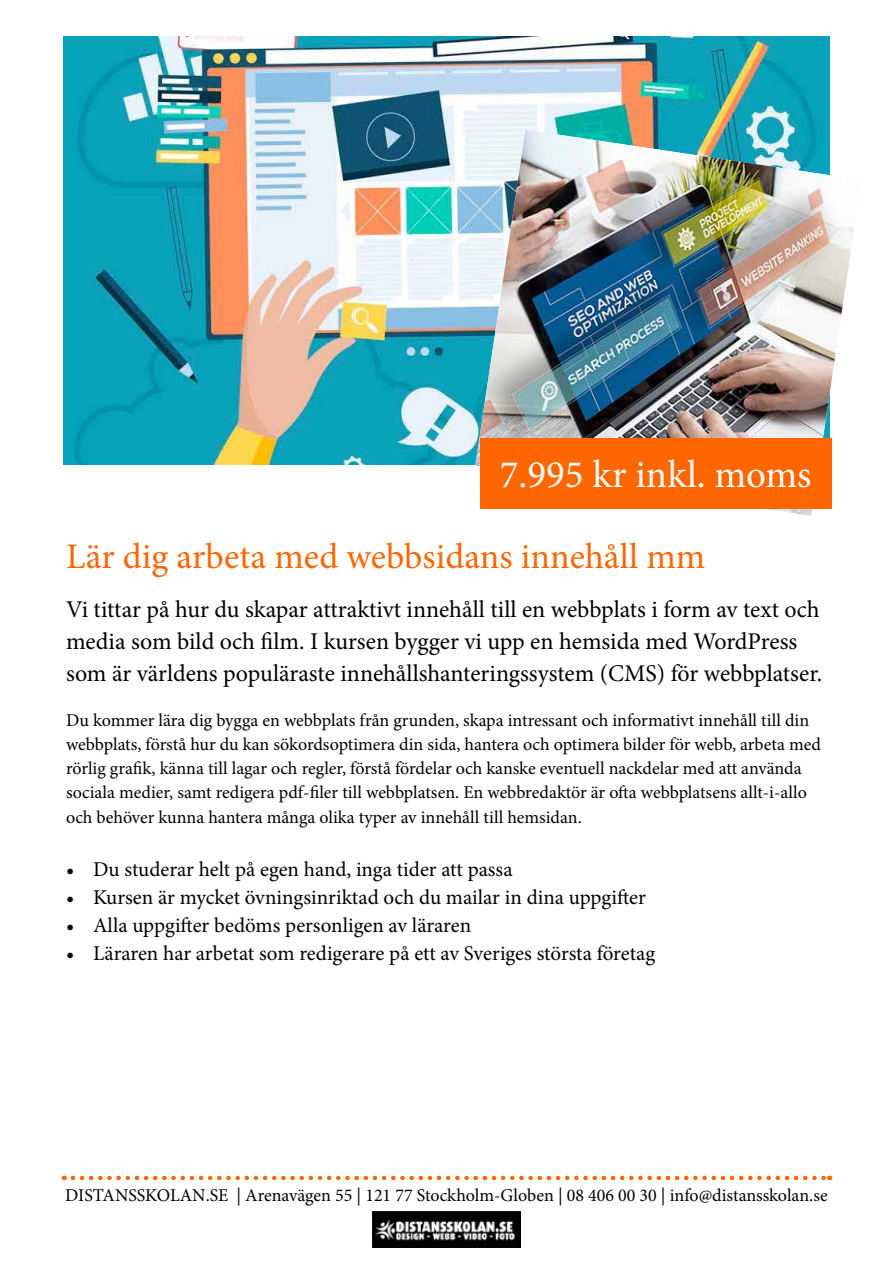
<style>
.page{position:relative;width:893px;height:1263px;background:#fff}
.page>*{position:absolute;margin:0;border:0;box-sizing:border-box;transform-origin:0 0}
.t1{font:39px "Minion Pro";color:#fff}
.t2{font:36px "Minion Pro";color:#f60}
.t3{font:24px/31.8px "Minion Pro";letter-spacing:-.005em;color:#000}
.t4{font:21px "Minion Pro";color:#000}
.t5{font:18px/24.2px "Minion Pro";color:#000}
</style>
<div class="page">
<svg style="left:73px;top:1176px;width:757px;height:4px"></svg>
<img style="left:373px;top:1211px;width:147px;height:36px">
<img style="left:64px;top:37px;width:765px;height:428px">
<img style="left:475px;top:130px;width:379px;height:386px">
<div style="left:480px;top:438px;width:351px;height:70px;background:#f60"></div>
<h1 class="t1" style="left:500px;top:449px;width:313px">7.995 kr inkl. moms</h1>
<h2 class="t2" style="left:66px;top:533px;width:641px">Lär dig arbeta med webbsidans innehåll mm</h2>
<h3 class="t3" style="left:66px;top:594px;width:758px">Vi tittar på hur du skapar attraktivt innehåll till en webbplats i form av text och media som bild och film. I kursen bygger vi upp en hemsida med WordPress som är världens populäraste innehållshanteringssystem (CMS) för webbplatser.</h3>
<p class="t5" style="left:66px;top:709px;width:756px">Du kommer lära dig bygga en webbplats från grunden, skapa intressant och informativt innehåll till din webbplats, förstå hur du kan sökordsoptimera din sida, hantera och optimera bilder för webb, arbeta med rörlig grafik, känna till lagar och regler, förstå fördelar och kanske eventuell nackdelar med att använda sociala medier, samt redigera pdf-filer till webbplatsen. En webbredaktör är ofta webbplatsens allt-i-allo och behöver kunna hantera många olika typer av innehåll till hemsidan.</p>
<p class="t4" style="left:66px;top:855px;width:448px">• Du studerar helt på egen hand, inga tider att passa</p>
<p class="t4" style="left:66px;top:883px;width:581px">• Kursen är mycket övningsinriktad och du mailar in dina uppgifter</p>
<p class="t4" style="left:66px;top:911px;width:407px">• Alla uppgifter bedöms personligen av läraren</p>
<p class="t4" style="left:66px;top:940px;width:591px">• Läraren har arbetat som redigerare på ett av Sveriges största företag</p>
<p class="t5" style="left:65px;top:1183px;width:764px">DISTANSSKOLAN.SE | Arenavägen 55 | 121 77 Stockholm-Globen | 08 406 00 30 | info@distansskolan.se</p>
</div>
